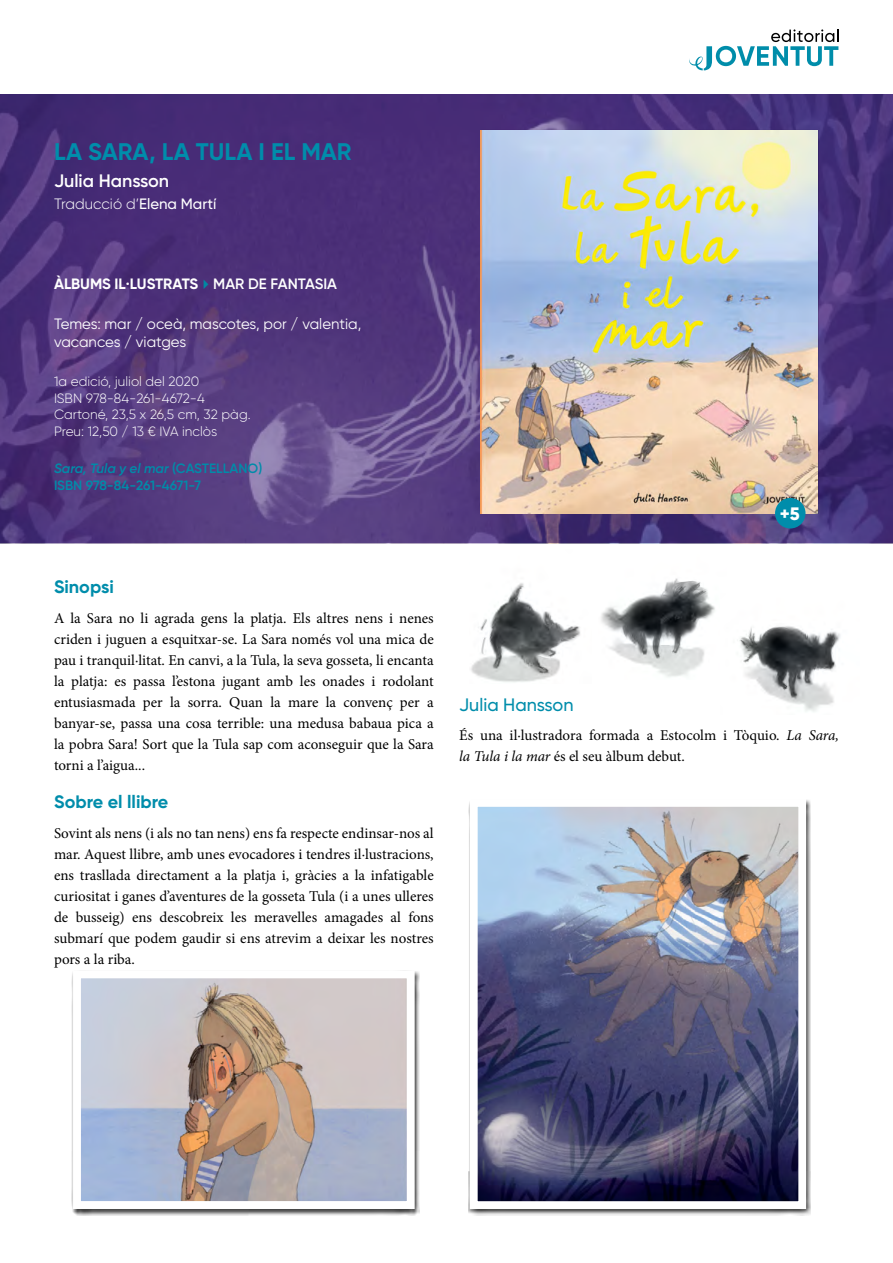
<style>
.page{position:relative;width:893px;height:1263px;background:#fff}
.page>*{position:absolute;margin:0;border:0;box-sizing:border-box;transform-origin:0 0}
.t1{font:700 24px "Gilroy";color:#008dab}
.t2{font:700 18px "Gilroy";color:#008dab}
.t3{font:600 18px "Gilroy";color:#fff}
.t4{font:500 18px "Gilroy";color:#008dab}
.t5{font:800 18px "Gilroy";color:#fff}
.t6{font:15px/21px "Minion Pro";color:#000;text-align:justify}
.t7{font:15px/18px "Gilroy";color:#fff}
.t8{font:700 15px "Gilroy";color:#fff}
.t9{font:300 15px "Gilroy";color:#fff}
.t10{font:300 13.5px/16.5px "Gilroy";color:#fff}
.t11{font:600 13.5px/16.5px "Gilroy";letter-spacing:-.01em;color:#008ca9}
.s1{font-weight:500}
.s2{color:#0089a3}
.s3{font-weight:600}
.s4{font-style:italic}
</style>
<div class="page">
<img style="left:0;top:94px;width:893px;height:449px">
<img style="left:480px;top:130px;width:338px;height:383px">
<div style="left:775px;top:498px;width:30px;height:30px;background:#008dab;border-radius:50%"></div>
<div style="left:469px;top:799px;width:342px;height:416px;background:#000;opacity:.75"></div>
<img style="left:479px;top:808px;width:318px;height:392px">
<div style="left:470px;top:799px;width:336px;height:410px;border:8px solid #fff"></div>
<div style="left:72px;top:970px;width:348px;height:246px;background:#000;opacity:.75"></div>
<img style="left:82px;top:979px;width:324px;height:221px">
<div style="left:73px;top:970px;width:342px;height:239px;border:8px solid #fff"></div>
<img style="left:470px;top:583px;width:110px;height:99px">
<img style="left:601px;top:578px;width:114px;height:99px">
<img style="left:739px;top:626px;width:101px;height:86px">
<svg style="left:689px;top:29px;width:149px;height:41px"></svg>
<h1 class="t1" style="left:54px;top:137px;width:299px">LA SARA, LA TULA I EL MAR</h1>
<p class="t3" style="left:54px;top:169px;width:117px">Julia Hansson</p>
<p class="t9" style="left:54px;top:195px;width:164px">Traducció d’<span class="s1">Elena Martí</span></p>
<p class="t8" style="left:54px;top:275px;width:285px">ÀLBUMS IL·LUSTRATS<span class="s2">✔</span><span class="s3">MAR DE FANTASIA</span></p>
<p class="t7" style="left:54px;top:315px;width:309px">Temes: mar / oceà, mascotes, por / valentia, vacances / viatges</p>
<p class="t10" style="left:54px;top:373px;width:198px">1a edició, juliol del 2020<br>ISBN 978-84-261-4672-4<br>Cartoné, 23,5 x 26,5 cm, 32 pàg.<br>Preu: 12,50 / 13 € IVA inclòs</p>
<p class="t11" style="left:54px;top:460px;width:210px"><span class="s4">Sara, Tula y el mar</span> (CASTELLANO)<br>ISBN 978-84-261-4671-7</p>
<p class="t2" style="left:54px;top:576px;width:61px">Sinopsi</p>
<p class="t6" style="left:54px;top:608px;width:381px">A la Sara no li agrada gens la platja. Els altres nens i nenes criden i juguen a esquitxar-se. La Sara només vol una mica de pau i tranquil·litat. En canvi, a la Tula, la seva gosseta, li encanta la platja: es passa l’estona jugant amb les onades i rodolant entusiasmada per la sorra. Quan la mare la convenç per a banyar-se, passa una cosa terrible: una medusa babaua pica a la pobra Sara! Sort que la Tula sap com aconseguir que la Sara torni a l’aigua...</p>
<p class="t2" style="left:54px;top:790px;width:116px">Sobre el llibre</p>
<p class="t6" style="left:54px;top:822px;width:381px">Sovint als nens (i als no tan nens) ens fa respecte endinsar-nos al mar. Aquest llibre, amb unes evocadores i tendres il·lustracions, ens trasllada directament a la platja i, gràcies a la infatigable curiositat i ganes d’aventures de la gosseta Tula (i a unes ulleres de busseig) ens descobreix les meravelles amagades al fons submarí que podem gaudir si ens atrevim a deixar les nostres pors a la riba.</p>
<p class="t5" style="left:780px;top:502px;width:21px">+5</p>
<p class="t4" style="left:459px;top:693px;width:116px">Julia Hansson</p>
<p class="t6" style="left:459px;top:725px;width:381px">És una il·lustradora formada a Estocolm i Tòquio. <span class="s4">La Sara, la Tula i la mar</span> és el seu àlbum debut.</p>
</div>
